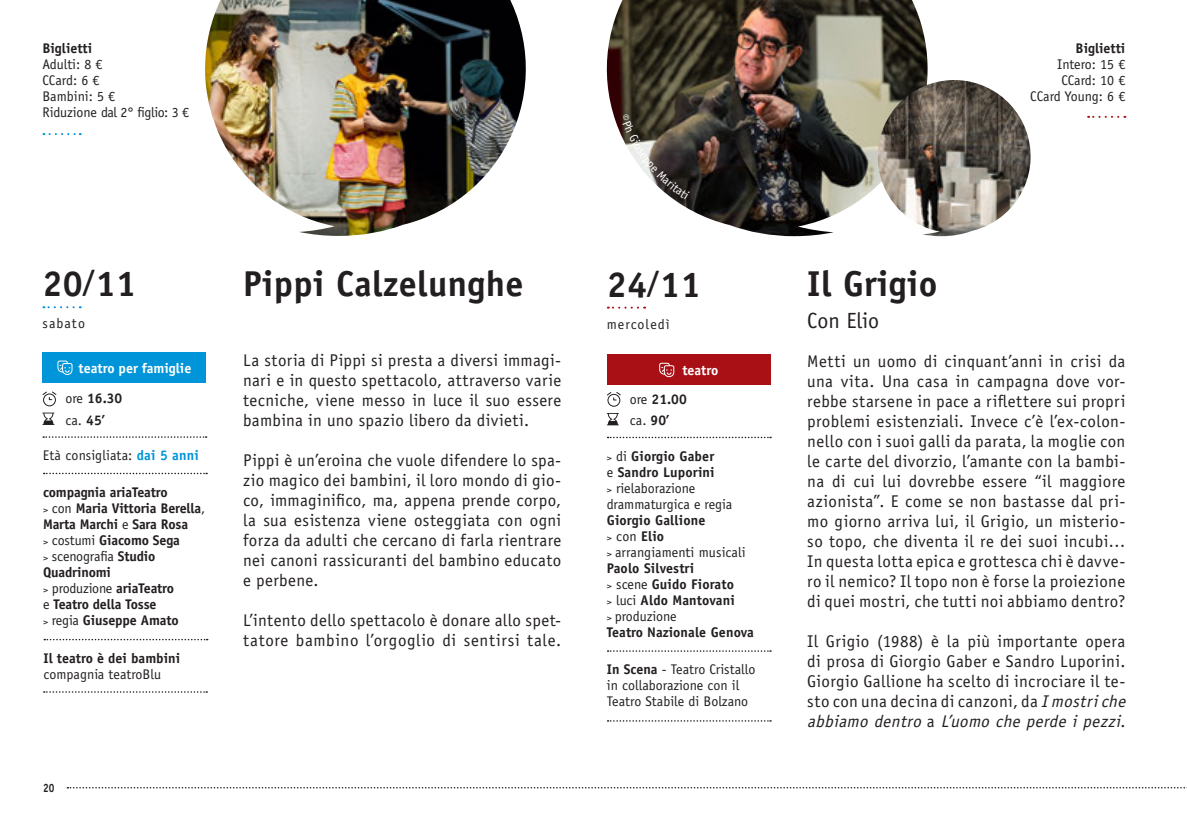
<style>
.page{position:relative;width:1187px;height:837px;background:#fff}
.page>*{position:absolute;margin:0;border:0;box-sizing:border-box;transform-origin:0 0}
.t1{font:700 36px "Officina Sans Std";letter-spacing:.01em;color:#231f20}
.t2{font:22px "Officina Sans Std";color:#231f20}
.Bodytext{font:17px/20px "Officina Sans Std";letter-spacing:.025em;color:#231f20;text-align:justify}
.JOB{font:14px/16px "Officina Sans Std";color:#231f20}
.JOB-2{font:700 14px/16px "Officina Sans Std";letter-spacing:-.01em;color:#231f20}
.JOB-3{font:700 14px/16px "Officina Sans Std";letter-spacing:.01em;color:#231f20}
.JOB-4{font:14px "Officina Sans Std";letter-spacing:-.02em;color:#231f20}
.t3{font:700 14px "Officina Sans Std";color:#fff}
.JOB-5{font:14px "Officina Sans Std";letter-spacing:.07em;color:#231f20}
.t4{font:700 12px "Officina Sans Std";color:#231f20;scale:.85 1}
.s1{font-weight:400}
.s2{font-weight:700}
.s3{font-weight:700;color:#0095d9}
.s4{font-weight:400;font-size:10px}
.s5{font-size:10px}
.s6{font-style:italic}
</style>
<div class="page">
<svg style="left:67px;top:787px;width:1120px;height:1px"></svg>
<svg style="left:43px;top:133px;width:38px;height:2px"></svg>
<svg style="left:43px;top:306px;width:31px;height:2px"></svg>
<svg style="left:44px;top:691px;width:163px;height:1px"></svg>
<svg style="left:44px;top:638px;width:164px;height:2px"></svg>
<svg style="left:42px;top:412px;width:12px;height:13px"></svg>
<div style="left:43px;top:393px;width:13px;height:13px;border:1px solid #231f20;border-radius:50%"></div>
<svg style="left:42px;top:391px;width:15px;height:9px"></svg>
<svg style="left:43px;top:436px;width:164px;height:1px"></svg>
<svg style="left:44px;top:472px;width:163px;height:2px"></svg>
<div style="left:42px;top:352px;width:164px;height:31px;background:#0095d9"></div>
<svg style="left:57px;top:360px;width:16px;height:15px"></svg>
<img style="left:205px;top:0;width:321px;height:236px">
<img style="left:606px;top:0;width:322px;height:236px">
<img style="left:876px;top:80px;width:155px;height:156px">
<svg style="left:1088px;top:116px;width:30px;height:2px"></svg>
<svg style="left:608px;top:306px;width:30px;height:2px"></svg>
<svg style="left:607px;top:413px;width:12px;height:12px"></svg>
<div style="left:607px;top:393px;width:13px;height:13px;border:1px solid #231f20;border-radius:50%"></div>
<svg style="left:607px;top:392px;width:14px;height:9px"></svg>
<svg style="left:608px;top:436px;width:163px;height:2px"></svg>
<svg style="left:608px;top:720px;width:163px;height:1px"></svg>
<svg style="left:608px;top:650px;width:163px;height:1px"></svg>
<div style="left:607px;top:354px;width:164px;height:31px;background:#a91016"></div>
<svg style="left:659px;top:362px;width:16px;height:15px"></svg>
<svg style="left:623px;top:114px;width:18px;height:37px"></svg>
<svg style="left:641px;top:157px;width:49px;height:42px"></svg>
<p class="JOB-2" style="left:42px;top:40px;width:51px">Biglietti</p>
<p class="JOB" style="left:42px;top:56px;width:62px">Adulti: 8 €</p>
<p class="JOB" style="left:42px;top:72px;width:59px">CCard: 6 €</p>
<p class="JOB" style="left:42px;top:88px;width:74px">Bambini: 5 €</p>
<p class="JOB-4" style="left:42px;top:104px;width:148px">Riduzione dal 2° figlio: 3 €</p>
<p class="JOB-2" style="left:1076px;top:40px;width:51px">Biglietti</p>
<p class="JOB" style="left:1057px;top:56px;width:70px">Intero: 15 €</p>
<p class="JOB" style="left:1061px;top:72px;width:66px">CCard: 10 €</p>
<p class="JOB" style="left:1030px;top:88px;width:97px">CCard Young: 6 €</p>
<p class="t1" style="left:42px;top:261px;width:95px">20<sup>/</sup>11</p>
<p class="JOB" style="left:42px;top:315px;width:44px">sabato</p>
<p class="t1" style="left:243px;top:261px;width:282px">Pippi Calzelunghe</p>
<p class="t1" style="left:607px;top:262px;width:95px">24<sup>/</sup>11</p>
<p class="JOB-5" style="left:607px;top:315px;width:64px">mercoledì</p>
<p class="t3" style="left:79px;top:359px;width:114px">teatro per famiglie</p>
<p class="JOB-2" style="left:65px;top:390px;width:59px"><span class="s1">ore</span> 16.30</p>
<p class="JOB" style="left:66px;top:411px;width:41px">ca. <span class="s2">45’</span></p>
<p class="JOB" style="left:43px;top:447px;width:157px">Età consigliata: <span class="s3">dai 5 anni</span></p>
<p class="JOB-2" style="left:43px;top:483px;width:126px">compagnia ariaTeatro</p>
<p class="JOB-2" style="left:43px;top:499px;width:164px"><span class="s4">&gt;</span> <span class="s1">con</span> Maria Vittoria Berella<span class="s1">,<br></span>Marta Marchi <span class="s1">e</span> Sara Rosa</p>
<p class="JOB-2" style="left:43px;top:531px;width:138px"><span class="s4">&gt;</span> <span class="s1">costumi</span> Giacomo Sega</p>
<p class="JOB-2" style="left:43px;top:547px;width:114px"><span class="s4">&gt;</span> <span class="s1">scenografia</span> Studio<br>Quadrinomi</p>
<p class="JOB-2" style="left:43px;top:579px;width:133px"><span class="s4">&gt;</span> <span class="s1">produzione</span> ariaTeatro <span class="s1">e</span> Teatro della Tosse</p>
<p class="JOB-2" style="left:43px;top:611px;width:137px"><span class="s4">&gt;</span> <span class="s1">regia</span> Giuseppe Amato</p>
<p class="JOB-2" style="left:44px;top:649px;width:138px">Il teatro è dei bambini</p>
<p class="JOB" style="left:44px;top:666px;width:119px">compagnia teatroBlu</p>
<p class="Bodytext" style="left:243px;top:349px;width:320px">La storia di Pippi si presta a diversi immagi&shy;nari e in questo spettacolo, attraverso varie tecniche, viene messo in luce il suo essere bambina in uno spazio libero da divieti.</p>
<p class="Bodytext" style="left:243px;top:449px;width:320px">Pippi è un’eroina che vuole difendere lo spa&shy;zio magico dei bambini, il loro mondo di gio&shy;co, immaginifico, ma, appena prende corpo, la sua esistenza viene osteggiata con ogni forza da adulti che cercano di farla rientrare nei canoni rassicuranti del bambino educato e perbene.</p>
<p class="Bodytext" style="left:243px;top:609px;width:320px">L’intento dello spettacolo è donare allo spet&shy;tatore bambino l’orgoglio di sentirsi tale.</p>
<p class="t3" style="left:682px;top:361px;width:38px">teatro</p>
<p class="JOB-2" style="left:630px;top:390px;width:59px"><span class="s1">ore</span> 21.00</p>
<p class="JOB" style="left:630px;top:412px;width:41px">ca. <span class="s2">90’</span></p>
<p class="JOB-3" style="left:607px;top:447px;width:109px"><span class="s4">&gt;</span> <span class="s1">di</span> Giorgio Gaber <span class="s1">e</span> Sandro Luporini</p>
<p class="JOB" style="left:607px;top:480px;width:90px"><span class="s5">&gt;</span> rielaborazione</p>
<p class="JOB" style="left:607px;top:496px;width:127px">drammaturgica e regia<br><span class="s2">Giorgio Gallione</span></p>
<p class="JOB-2" style="left:607px;top:527px;width:59px"><span class="s4">&gt;</span> <span class="s1">con</span> Elio</p>
<p class="JOB" style="left:607px;top:544px;width:140px"><span class="s5">&gt;</span> arrangiamenti musicali<br><span class="s2">Paolo Silvestri</span></p>
<p class="JOB-3" style="left:607px;top:575px;width:129px"><span class="s4">&gt;</span> <span class="s1">scene</span> Guido Fiorato</p>
<p class="JOB-3" style="left:607px;top:591px;width:129px"><span class="s4">&gt;</span> <span class="s1">luci</span> Aldo Mantovani</p>
<p class="JOB" style="left:607px;top:608px;width:71px"><span class="s5">&gt;</span> produzione</p>
<p class="JOB-2" style="left:607px;top:623px;width:149px">Teatro Nazionale Genova</p>
<p class="JOB" style="left:607px;top:661px;width:150px"><span class="s2">In Scena</span> - Teatro Cristallo</p>
<p class="JOB" style="left:607px;top:677px;width:143px">in collaborazione con il<br>Teatro Stabile di Bolzano</p>
<p class="t1" style="left:807px;top:261px;width:132px">Il Grigio</p>
<p class="t2" style="left:807px;top:308px;width:73px">Con Elio</p>
<p class="Bodytext" style="left:807px;top:351px;width:320px">Metti un uomo di cinquant’anni in crisi da una vita. Una casa in campagna dove vor&shy;rebbe starsene in pace a riflettere sui propri problemi esistenziali. Invece c’è l’ex-colon&shy;nello con i suoi galli da parata, la moglie con le carte del divorzio, l’amante con la bambi&shy;na di cui lui dovrebbe essere “il maggiore azionista”. E come se non bastasse dal pri&shy;mo giorno arriva lui, il Grigio, un misterio&shy;so topo, che diventa il re dei suoi incubi…</p>
<p class="Bodytext" style="left:807px;top:551px;width:320px">In questa lotta epica e grottesca chi è davve&shy;ro il nemico? Il topo non è forse la proiezione di quei mostri, che tutti noi abbiamo dentro?</p>
<p class="Bodytext" style="left:807px;top:631px;width:324px;text-align:left">Il Grigio (1988) è la più importante opera di prosa di Giorgio Gaber e Sandro Luporini.<br>Giorgio Gallione ha scelto di incrociare il te&shy;sto con una decina di canzoni, da <span class="s6">Imostriche abbiamo dentro</span> a <span class="s6">L’uomo che perde i pezzi</span>.</p>
<p class="t4" style="left:43px;top:780px;width:15px">20</p>
</div>
